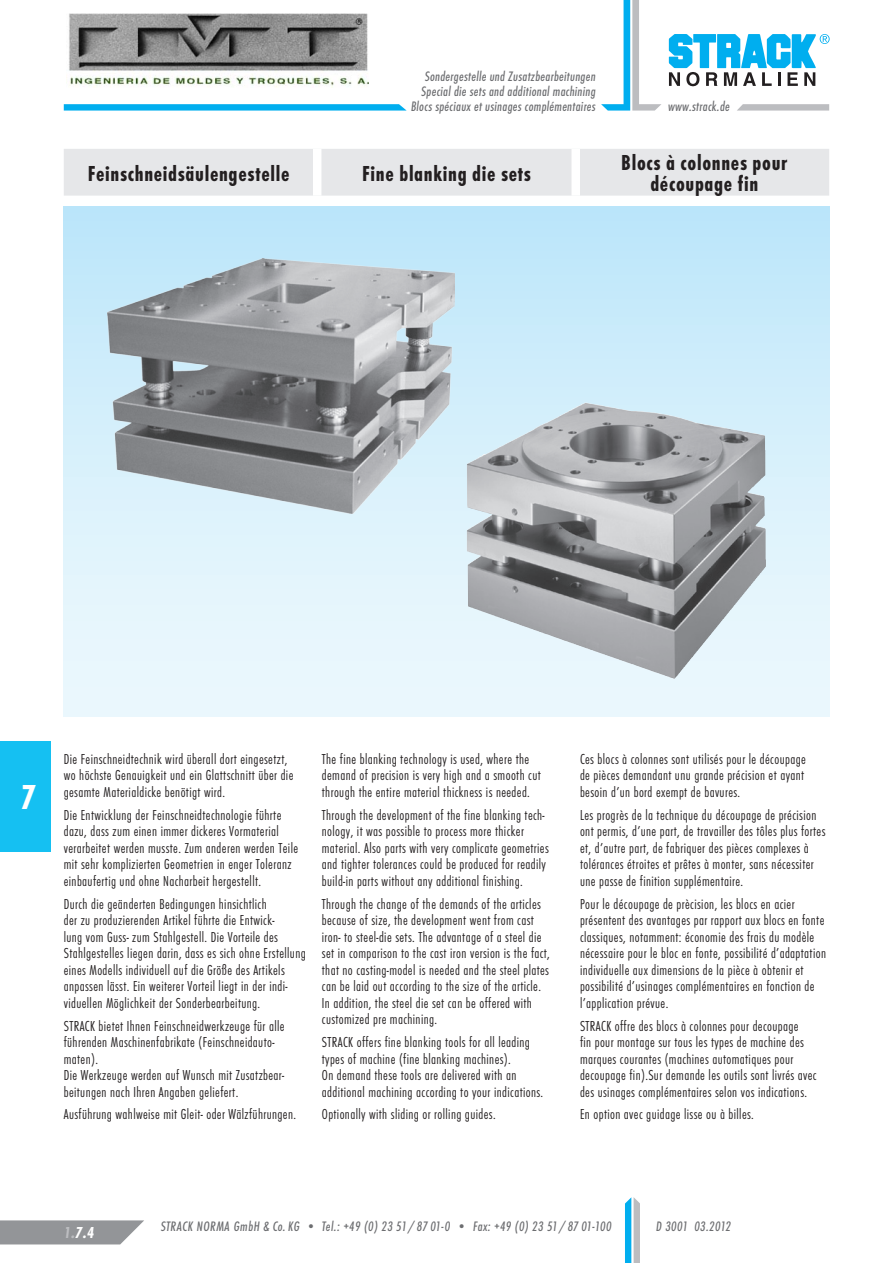
<style>
.page{position:relative;width:893px;height:1263px;background:#fff}
.page>*{position:absolute;margin:0;border:0;box-sizing:border-box;transform-origin:0 0}
.t1{font:36px "Futura T Bol Con";color:#fff}
.Grndschr__10_12_FutL{font:22.5px/21px "Futura T Bol Con";letter-spacing:.03em;color:#231f20;text-align:center}
.t2{font:16.5px "Futura T Bol Con Obl";color:#fff}
.Grndschr__10_12_FutL-2{font:15px/16.5px "Futura T Lig Con";letter-spacing:.025em;color:#231f20}
.t3{font:14.25px/15px "Futura T Med Con Obl";letter-spacing:.02em;color:#6c6d70;text-align:right}
.s1{color:#bcbdc0}
</style>
<div class="page">
<svg style="left:669px;top:34px;width:161px;height:52px"></svg>
<svg style="left:737px;top:104px;width:92px;height:7px"></svg>
<svg style="left:601px;top:0;width:60px;height:111px"></svg>
<svg style="left:64px;top:104px;width:343px;height:7px;background:#19b5f0"></svg>
<svg style="left:0;top:1220px;width:144px;height:24px;background:#9d9fa1"></svg>
<svg style="left:625px;top:1197px;width:15px;height:66px"></svg>
<div style="left:0;top:742px;width:51px;height:110px;background:#15c0f2"></div>
<svg style="left:64px;top:206px;width:765px;height:510px;background:#cadfe9"></svg>
<img style="left:107px;top:258px;width:348px;height:256px">
<img style="left:467px;top:403px;width:117px;height:103px">
<div style="left:64px;top:149px;width:765px;height:47px;background:#e6e7e9"></div>
<div style="left:313px;top:149px;width:8px;height:47px;background:#fff"></div>
<div style="left:571px;top:149px;width:9px;height:47px;background:#fff"></div>
<img style="left:69px;top:14px;width:299px;height:74px">
<p class="t3" style="left:411px;top:69px;width:186px">Sondergestelle und Zusatzbearbeitungen<br>Special die sets and additional machining<br>Blocs spéciaux et usinages complémentaires</p>
<p class="t3" style="left:668px;top:99px;width:63px">www.strack.de</p>
<p class="Grndschr__10_12_FutL" style="left:88px;top:163px;width:203px">Feinschneidsäulengestelle</p>
<p class="Grndschr__10_12_FutL" style="left:362px;top:163px;width:170px">Fine blanking die sets</p>
<p class="Grndschr__10_12_FutL" style="left:621px;top:152px;width:168px">Blocs à colonnes pour découpage fin</p>
<h1 class="t1" style="left:21px;top:776px;width:17px">7</h1>
<p class="Grndschr__10_12_FutL-2" style="left:64px;top:751px;width:231px">Die Feinschneidtechnik wird überall dort eingesetzt, wo höchste Genauigkeit und ein Glattschnitt über die gesamte Materialdicke benötigt wird.</p>
<p class="Grndschr__10_12_FutL-2" style="left:64px;top:807px;width:236px">Die Entwicklung der Feinschneidtechnologie führte dazu, dass zum einen immer dickeres Vormaterial verarbeitet werden musste. Zum anderen werden Teile mit sehr komplizierten Geometrien in enger Toleranz einbaufertig und ohne Nacharbeit hergestellt.</p>
<p class="Grndschr__10_12_FutL-2" style="left:64px;top:896px;width:244px">Durch die geänderten Bedingungen hinsichtlich<br>der zu produzierenden Artikel führte die Entwick-<br>lung vom Guss- zum Stahlgestell. Die Vorteile des Stahlgestelles liegen darin, dass es sich ohne Erstellung eines Modells individuell auf die Größe des Artikels anpassen lässt. Ein weiterer Vorteil liegt in der indi&shy;viduellen Möglichkeit der Sonderbearbeitung.</p>
<p class="Grndschr__10_12_FutL-2" style="left:64px;top:1018px;width:222px">STRACK bietet Ihnen Feinschneidwerkzeuge für alle führenden Maschinenfabrikate (Feinschneidauto&shy;maten).<br>Die Werkzeuge werden auf Wunsch mit Zusatzbear&shy;beitungen nach Ihren Angaben geliefert.</p>
<p class="Grndschr__10_12_FutL-2" style="left:64px;top:1107px;width:234px">Ausführung wahlweise mit Gleit- oder Wälzführungen.</p>
<p class="Grndschr__10_12_FutL-2" style="left:322px;top:751px;width:220px">The fine blanking technology is used, where the demand of precision is very high and a smooth cut through the entire material thickness is needed.</p>
<p class="Grndschr__10_12_FutL-2" style="left:322px;top:807px;width:228px">Through the development of the fine blanking tech&shy;nology, it was possible to process more thicker material. Also parts with very complicate geometries and tighter tolerances could be produced for readily build-in parts without any additional finishing.</p>
<p class="Grndschr__10_12_FutL-2" style="left:322px;top:896px;width:230px">Through the change of the demands of the articles because of size, the development went from cast iron- to steel-die sets. The advantage of a steel die set in comparison to the cast iron version is the fact, that no casting-model is needed and the steel plates can be laid out according to the size of the article.<br>In addition, the steel die set can be offered with customized pre machining.</p>
<p class="Grndschr__10_12_FutL-2" style="left:322px;top:1034px;width:223px">STRACK offers fine blanking tools for all leading types of machine (fine blanking machines).<br>On demand these tools are delivered with an additional machining according to your indications.</p>
<p class="Grndschr__10_12_FutL-2" style="left:322px;top:1107px;width:175px">Optionally with sliding or rolling guides.</p>
<p class="Grndschr__10_12_FutL-2" style="left:580px;top:751px;width:227px;text-align:justify">Ces blocs à colonnes sont utilisés pour le découpage de pièces demandant unu grande précision et ayant besoin d’un bord exempt de bavures.</p>
<p class="Grndschr__10_12_FutL-2" style="left:580px;top:807px;width:247px">Les progrès de la technique du découpage de précision ont permis, d’une part, de travailler des tôles plus fortes et, d’autre part, de fabriquer des pièces complexes à tolérances étroites et prêtes à monter, sans nécessiter une passe de finition supplémentaire.</p>
<p class="Grndschr__10_12_FutL-2" style="left:580px;top:896px;width:248px">Pour le découpage de prècision, les blocs en acier présentent des avantages par rapport aux blocs en fonte classiques, notamment: économie des frais du modèle nécessaire pour le bloc en fonte, possibilité d’adaptation individuelle aux dimensions de la pièce à obtenir et possibilité d’usinages complémentaires en fonction de l’application prévue.</p>
<p class="Grndschr__10_12_FutL-2" style="left:580px;top:1018px;width:238px">STRACK offre des blocs à colonnes pour decoupage<br>fin pour montage sur tous les types de machine des marques courantes (machines automatiques pour decoupage fin).Sur demande les outils sont livrés avec des usinages complémentaires selon vos indications.</p>
<p class="Grndschr__10_12_FutL-2" style="left:580px;top:1106px;width:175px">En option avec guidage lisse ou à billes.</p>
<p class="t2" style="left:64px;top:1223px;width:32px"><span class="s1">1.</span>7.4</p>
<p class="t3" style="left:161px;top:1219px;width:452px">STRACK NORMA GmbH &amp; Co. KG • Tel.: +49 (0) 23 51 / 87 01-0 • Fax: +49 (0) 23 51 / 87 01-100</p>
<p class="t3" style="left:656px;top:1219px;width:76px">D 3001 03.2012</p>
</div>
